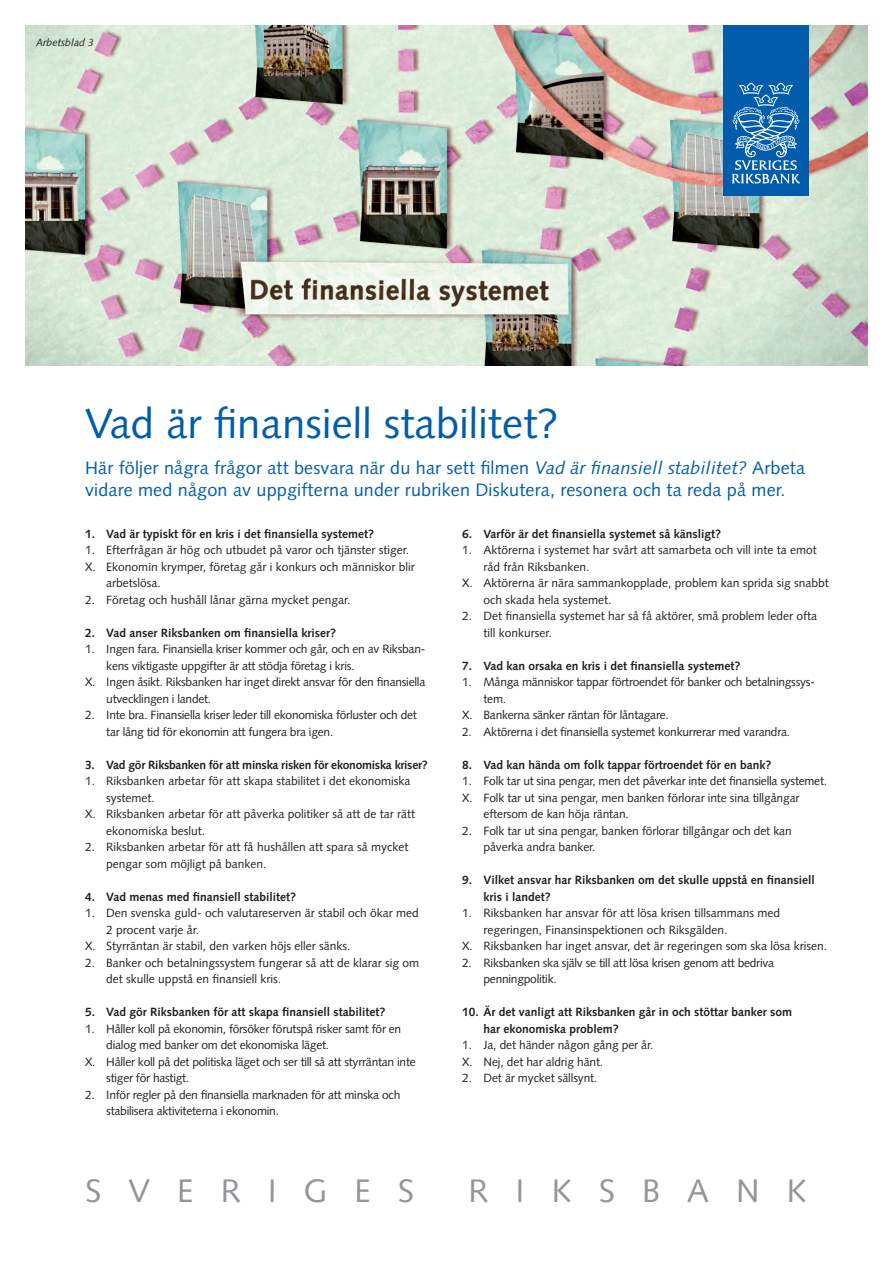
<style>
.page{position:relative;width:893px;height:1263px;background:#fff}
.page>*{position:absolute;margin:0;border:0;box-sizing:border-box;transform-origin:0 0}
.t1{font:42px "Syntax LT Std";letter-spacing:.005em;color:#015dab}
.t2{font:32.55px "Syntax LT Std";color:#939598}
.t3{font:18px/22.5px "Syntax LT Std";letter-spacing:.01em;color:#015dab}
.t4{font:12px/16.5px "Syntax LT Std";letter-spacing:-.01em;color:#231f20}
.t5{font:700 12px/16.5px "Syntax LT Std";color:#231f20}
.t6{font:700 12px "Syntax LT Std";letter-spacing:-.02em;color:#231f20}
.t7{font:italic 10.5px "Syntax LT Std";color:#231f20}
.s1{font-style:italic}
</style>
<div class="page">
<img style="left:26px;top:26px;width:841px;height:339px">
<div style="left:723px;top:26px;width:86px;height:170px;background:#015dab"></div>
<svg style="left:732px;top:82px;width:68px;height:102px"></svg>
<p class="t7" style="left:36px;top:36px;width:59px">Arbetsblad 3</p>
<h1 class="t1" style="left:85px;top:399px;width:475px">Vad är finansiell stabilitet?</h1>
<h3 class="t3" style="left:85px;top:456px;width:722px">Här följer några frågor att besvara när du har sett filmen <span class="s1">Vad är finansiell stabilitet?</span> Arbeta vidare med någon av uppgifterna under rubriken Diskutera, resonera och ta reda på mer.</h3>
<p class="t5" style="left:462px;top:525px;width:260px">6. Varför är det finansiella systemet så känsligt?</p>
<p class="t4" style="left:462px;top:542px;width:356px">1. Aktörerna i systemet har svårt att samarbeta och vill inte ta emot</p>
<p class="t4" style="left:483px;top:558px;width:108px">råd från Riksbanken.</p>
<p class="t4" style="left:462px;top:575px;width:368px">X. Aktörerna är nära sammankopplade, problem kan sprida sig snabbt</p>
<p class="t4" style="left:483px;top:591px;width:130px">och skada hela systemet.</p>
<p class="t4" style="left:483px;top:608px;width:335px;text-indent:-21px">2. Det finansiella systemet har så få aktörer, små problem leder ofta till konkurser.</p>
<p class="t5" style="left:462px;top:657px;width:280px">7. Vad kan orsaka en kris i det finansiella systemet?</p>
<p class="t4" style="left:462px;top:674px;width:354px">1. Många människor tappar förtroendet för banker och betalningssys-</p>
<p class="t4" style="left:483px;top:690px;width:24px">tem.</p>
<p class="t4" style="left:462px;top:707px;width:208px">X. Bankerna sänker räntan för låntagare.</p>
<p class="t4" style="left:462px;top:723px;width:330px">2. Aktörerna i det finansiella systemet konkurrerar med varandra.</p>
<p class="t5" style="left:462px;top:756px;width:311px">8. Vad kan hända om folk tappar förtroendet för en bank?</p>
<p class="t4" style="left:462px;top:773px;width:366px">1. Folk tar ut sina pengar, men det påverkar inte det finansiella systemet.</p>
<p class="t4" style="left:462px;top:789px;width:339px">X. Folk tar ut sina pengar, men banken förlorar inte sina tillgångar</p>
<p class="t4" style="left:483px;top:806px;width:147px">eftersom de kan höja räntan.</p>
<p class="t4" style="left:483px;top:822px;width:310px;text-indent:-21px">2. Folk tar ut sina pengar, banken förlorar tillgångar och det kan påverka andra banker.</p>
<p class="t5" style="left:483px;top:872px;width:333px;text-indent:-21px">9. Vilket ansvar har Riksbanken om det skulle uppstå en finansiell kris i landet?</p>
<p class="t4" style="left:462px;top:905px;width:319px">1. Riksbanken har ansvar för att lösa krisen tillsammans med</p>
<p class="t4" style="left:483px;top:921px;width:245px">regeringen, Finansinspektionen och Riksgälden.</p>
<p class="t4" style="left:462px;top:938px;width:366px">X. Riksbanken har inget ansvar, det är regeringen som ska lösa krisen.</p>
<p class="t4" style="left:483px;top:954px;width:292px;text-indent:-21px">2. Riksbanken ska själv se till att lösa krisen genom att bedriva penningpolitik.</p>
<p class="t5" style="left:483px;top:1004px;width:310px;text-indent:-21px">10. Är det vanligt att Riksbanken går in och stöttar banker som har ekonomiska problem?</p>
<p class="t4" style="left:462px;top:1037px;width:193px">1. Ja, det händer någon gång per år.<br>X. Nej, det har aldrig hänt.</p>
<p class="t4" style="left:462px;top:1070px;width:137px">2. Det är mycket sällsynt.</p>
<p class="t5" style="left:85px;top:525px;width:290px">1. Vad är typiskt för en kris i det finansiella systemet?</p>
<p class="t4" style="left:85px;top:542px;width:326px">1. Efterfrågan är hög och utbudet på varor och tjänster stiger.</p>
<p class="t4" style="left:85px;top:558px;width:331px">X. Ekonomin krymper, företag går i konkurs och människor blir</p>
<p class="t4" style="left:106px;top:575px;width:56px">arbetslösa.</p>
<p class="t4" style="left:85px;top:591px;width:267px">2. Företag och hushåll lånar gärna mycket pengar.</p>
<p class="t5" style="left:85px;top:624px;width:253px">2. Vad anser Riksbanken om finansiella kriser?</p>
<p class="t4" style="left:85px;top:641px;width:342px">1. Ingen fara. Finansiella kriser kommer och går, och en av Riksban-</p>
<p class="t4" style="left:106px;top:657px;width:250px">kens viktigaste uppgifter är att stödja företag i kris.</p>
<p class="t4" style="left:85px;top:674px;width:342px">X. Ingen åsikt. Riksbanken har inget direkt ansvar för den finansiella</p>
<p class="t4" style="left:106px;top:690px;width:106px">utvecklingen i landet.</p>
<p class="t4" style="left:106px;top:707px;width:312px;text-indent:-21px">2. Inte bra. Finansiella kriser leder till ekonomiska förluster och det tar lång tid för ekonomin att fungera bra igen.</p>
<p class="t6" style="left:85px;top:758px;width:344px">3. Vad gör Riksbanken för att minska risken för ekonomiska kriser?</p>
<p class="t4" style="left:85px;top:773px;width:327px">1. Riksbanken arbetar för att skapa stabilitet i det ekonomiska</p>
<p class="t4" style="left:106px;top:789px;width:50px">systemet.</p>
<p class="t4" style="left:85px;top:806px;width:331px">X. Riksbanken arbetar för att påverka politiker så att de tar rätt</p>
<p class="t4" style="left:106px;top:822px;width:100px">ekonomiska beslut.</p>
<p class="t4" style="left:106px;top:839px;width:304px;text-indent:-21px">2. Riksbanken arbetar för att få hushållen att spara så mycket pengar som möjligt på banken.</p>
<p class="t5" style="left:85px;top:888px;width:213px">4. Vad menas med finansiell stabilitet?</p>
<p class="t4" style="left:85px;top:905px;width:335px">1. Den svenska guld- och valutareserven är stabil och ökar med</p>
<p class="t4" style="left:106px;top:921px;width:94px">2 procent varje år.</p>
<p class="t4" style="left:85px;top:938px;width:267px">X. Styrräntan är stabil, den varken höjs eller sänks.</p>
<p class="t4" style="left:106px;top:954px;width:314px;text-indent:-21px">2. Banker och betalningssystem fungerar så att de klarar sig om det skulle uppstå en finansiell kris.</p>
<p class="t5" style="left:85px;top:1004px;width:302px">5. Vad gör Riksbanken för att skapa finansiell stabilitet?</p>
<p class="t4" style="left:85px;top:1020px;width:318px">1. Håller koll på ekonomin, försöker förutspå risker samt för en</p>
<p class="t4" style="left:106px;top:1037px;width:224px">dialog med banker om det ekonomiska läget.</p>
<p class="t4" style="left:85px;top:1053px;width:332px">X. Håller koll på det politiska läget och ser till så att styrräntan inte</p>
<p class="t4" style="left:106px;top:1070px;width:85px">stiger för hastigt.</p>
<p class="t4" style="left:106px;top:1086px;width:296px;text-indent:-21px">2. Inför regler på den finansiella marknaden för att minska och stabilisera aktiviteterna i ekonomin.</p>
<h2 class="t2" style="left:85px;top:1172px;width:331px">S V E R I G E S</h2>
<h2 class="t2" style="left:468px;top:1172px;width:340px">R I K S B A N K</h2>
</div>
